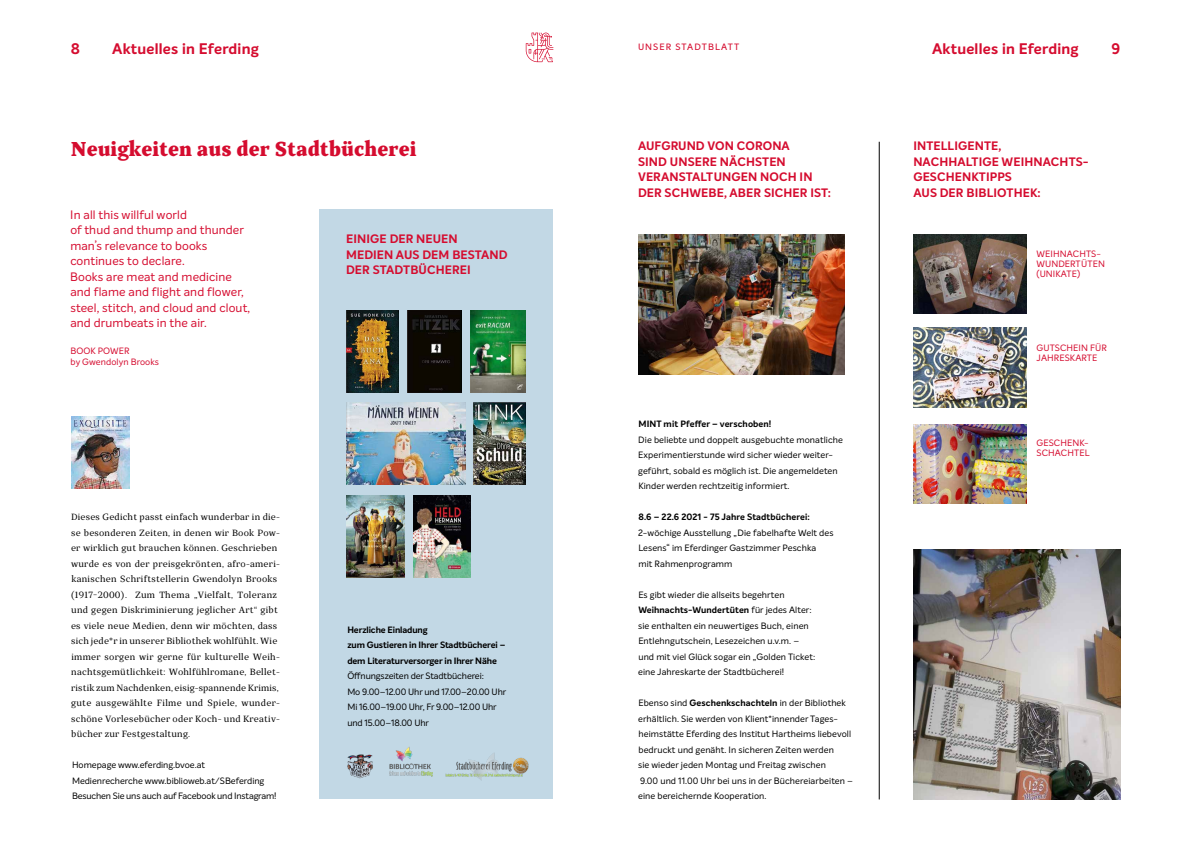
<style>
.page{position:relative;width:1191px;height:842px;background:#fff}
.page>*{position:absolute;margin:0;border:0;box-sizing:border-box;transform-origin:0 0}
.t1{font:900 20px "TT Bells";color:#d50c2f}
.t2{font:700 15px "Intelo Alt";letter-spacing:.015em;color:#d50c2f}
.t3{font:700 12px/15.5px "Intelo Alt";letter-spacing:.01em;color:#d50c2f}
.t4{font:12px/15.5px "Intelo Alt";letter-spacing:.01em;color:#d50c2f}
.t5{font:9px/15.5px "Intelo Alt";letter-spacing:.01em;color:#000}
.t6{font:9px/15.5px "TT Bells";letter-spacing:.02em;color:#000}
.t7{font:9px/15.5px "Intelo Alt";letter-spacing:-.01em;color:#000}
.t8{font:9px/10px "Intelo Alt";letter-spacing:.01em;color:#d50c2f}
.t9{font:700 9px/15.5px "Intelo Alt";letter-spacing:-.01em;color:#000}
.t10{font:700 9px "Intelo Alt";letter-spacing:.01em;color:#000}
.t11{font:500 9px "Intelo Alt";letter-spacing:.12em;color:#d50c2f}
.s1{font-weight:700}
</style>
<div class="page">
<img style="left:913px;top:234px;width:113px;height:80px">
<img style="left:913px;top:328px;width:113px;height:79px">
<img style="left:913px;top:424px;width:113px;height:80px">
<img style="left:71px;top:416px;width:59px;height:72px">
<div style="left:319px;top:210px;width:234px;height:589px;background:#c2d8e5"></div>
<img style="left:346px;top:495px;width:59px;height:82px">
<img style="left:414px;top:495px;width:56px;height:82px">
<img style="left:474px;top:403px;width:52px;height:82px">
<img style="left:346px;top:310px;width:52px;height:82px">
<img style="left:471px;top:310px;width:55px;height:82px">
<img style="left:407px;top:310px;width:54px;height:82px">
<img style="left:346px;top:403px;width:120px;height:82px">
<img style="left:389px;top:747px;width:44px;height:30px">
<img style="left:445px;top:753px;width:84px;height:27px">
<img style="left:347px;top:754px;width:26px;height:25px">
<img style="left:913px;top:549px;width:207px;height:250px">
<img style="left:638px;top:234px;width:206px;height:141px">
<hr style="left:879px;top:142px;width:1px;height:657px;background:#000">
<svg style="left:526px;top:33px;width:27px;height:29px"></svg>
<h2 class="t2" style="left:71px;top:40px;width:11px">8</h2>
<h2 class="t2" style="left:112px;top:40px;width:148px">Aktuelles in Eferding</h2>
<p class="t11" style="left:638px;top:41px;width:103px">UNSER STADTBLATT</p>
<h2 class="t2" style="left:932px;top:40px;width:148px">Aktuelles in Eferding</h2>
<h2 class="t2" style="left:1111px;top:40px;width:10px">9</h2>
<h1 class="t1" style="left:71px;top:136px;width:347px">Neuigkeiten aus der Stadtbücherei</h1>
<h3 class="t4" style="left:70px;top:207px;width:182px">In all this willful world<br>of thud and thump and thunder man’s relevance to books continues to declare.<br>Books are meat and medicine and flame and flight and flower, steel, stitch, and cloud and clout, and drumbeats in the air.</h3>
<p class="t8" style="left:70px;top:345px;width:90px;line-height:11px">BOOK POWER<br>by Gwendolyn Brooks</p>
<p class="t6" style="left:71px;top:509px;width:211px">Dieses Gedicht passt einfach wunderbar in die&shy;se besonderen Zeiten, in denen wir Book Pow&shy;er wirklich gut brauchen können. Geschrieben wurde es von der preisgekrönten, afro-ameri&shy;kanischen Schriftstellerin Gwendolyn Brooks (1917-2000). Zum Thema „Vielfalt, Toleranz und gegen Diskriminierung jeglicher Art“ gibt es viele neue Medien, denn wir möchten, dass sich jede*r in unserer Bibliothek wohlfühlt. Wie immer sorgen wir gerne für kulturelle Weih&shy;nachtsgemütlichkeit: Wohlfühlromane, Bellet&shy;ristik zum Nachdenken, eisig-spannende Krimis, gute ausgewählte Filme und Spiele, wunder&shy;schöne Vorlesebücher oder Koch- und Kreativ&shy;bücher zur Festgestaltung.</p>
<p class="t5" style="left:72px;top:757px;width:206px">Homepage www.eferding.bvoe.at<br>Medienrecherche www.biblioweb.at/SBeferding<br>Besuchen Sie uns auch auf Facebook und Instagram!</p>
<h3 class="t3" style="left:346px;top:232px;width:163px">EINIGE DER NEUEN<br>MEDIEN AUS DEM BESTAND<br>DER STADTBÜCHEREI</h3>
<p class="t9" style="left:347px;top:622px;width:159px">Herzliche Einladung<br>zum Gustieren in Ihrer Stadtbücherei – dem Literaturversorger in Ihrer Nähe</p>
<p class="t7" style="left:347px;top:668px;width:160px">Öffnungszeiten der Stadtbücherei:<br>Mo 9.00–12.00 Uhr und 17.00–20.00 Uhr Mi 16.00–19.00 Uhr, Fr 9.00–12.00 Uhr und 15.00–18.00 Uhr</p>
<h3 class="t3" style="left:638px;top:139px;width:195px">AUFGRUND VON CORONA<br>SIND UNSERE NÄCHSTEN<br>VERANSTALTUNGEN NOCH IN<br>DER SCHWEBE, ABER SICHER IST:</h3>
<p class="t10" style="left:638px;top:418px;width:135px">MINT mit Pfeffer – verschoben!</p>
<p class="t5" style="left:638px;top:432px;width:206px">Die beliebte und doppelt ausgebuchte monatliche Experimentierstunde wird sicher wieder weiter&shy;geführt, sobald es möglich ist. Die angemeldeten Kinder werden rechtzeitig informiert.</p>
<p class="t10" style="left:638px;top:511px;width:173px">8.6 – 22.6 2021 - 75 Jahre Stadtbücherei:</p>
<p class="t5" style="left:638px;top:525px;width:197px">2-wöchige Ausstellung „Die fabelhafte Welt des<br>Lesens“ im Eferdinger Gastzimmer Peschka<br>mit Rahmenprogramm</p>
<p class="t5" style="left:638px;top:587px;width:179px">Es gibt wieder die allseits begehrten <span class="s1">Weihnachts-Wundertüten</span> für jedes Alter: sie enthalten ein neuwertiges Buch, einen Entlehngutschein, Lesezeichen u.v.m. – und mit viel Glück sogar ein „Golden Ticket: eine Jahreskarte der Stadtbücherei!</p>
<p class="t5" style="left:638px;top:695px;width:216px">Ebenso sind <span class="s1">Geschenkschachteln</span> in der Bibliothek erhältlich. Sie werden von Klient*innender Tages&shy;heimstätte Eferding des Institut Hartheims liebevoll bedruckt und genäht. In sicheren Zeiten werden<br>sie wieder jeden Montag und Freitag zwischen<br>9.00 und 11.00 Uhr bei uns in der Büchereiarbeiten – eine bereichernde Kooperation.</p>
<h3 class="t3" style="left:913px;top:139px;width:177px">INTELLIGENTE,<br>NACHHALTIGE WEIHNACHTS-<br>GESCHENKTIPPS<br>AUS DER BIBLIOTHEK:</h3>
<p class="t8" style="left:1036px;top:248px;width:70px">WEIHNACHTS-<br>WUNDERTÜTEN (UNIKATE)</p>
<p class="t8" style="left:1036px;top:343px;width:72px">GUTSCHEIN FÜR<br>JAHRESKARTE</p>
<p class="t8" style="left:1036px;top:438px;width:55px">GESCHENK-<br>SCHACHTEL</p>
</div>
